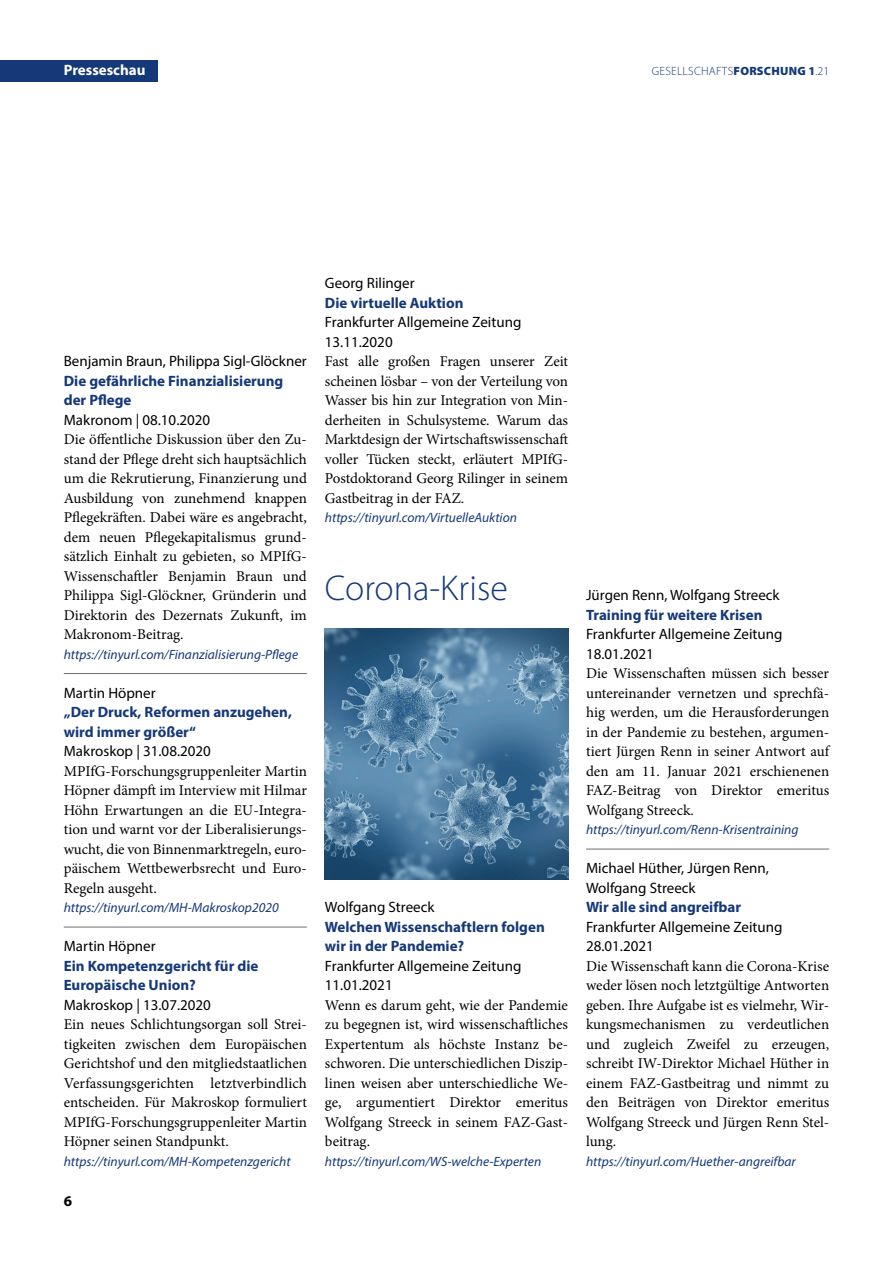
<style>
.page{position:relative;width:893px;height:1263px;background:#fff}
.page>*{position:absolute;margin:0;border:0;box-sizing:border-box;transform-origin:0 0}
.t1{font:300 36px "Myriad Pro";color:#153878}
.t2{font:15px/19.5px "Minion Pro";letter-spacing:-.005em;color:#000;text-align:justify}
.t3{font:15px/19.5px "Myriad Pro";color:#000}
.t4{font:700 15px/19.5px "Myriad Pro";color:#153878}
.t5{font:700 15px "Myriad Pro";color:#fff}
.t6{font:700 15px "Myriad Pro";color:#000}
.t7{font:italic 13.5px "Myriad Pro";color:#153878}
.t8{font:900 12px "Myriad Pro";letter-spacing:.02em;color:#153878}
.t9{font:300 12px "Myriad Pro";color:#153878}
.s1{font-weight:300}
</style>
<div class="page">
<hr style="left:64px;top:673px;width:243px;height:1px;background:#706f6f">
<hr style="left:64px;top:927px;width:243px;height:1px;background:#706f6f">
<hr style="left:586px;top:849px;width:243px;height:1px;background:#706f6f">
<img style="left:325px;top:629px;width:243px;height:250px">
<div style="left:0;top:60px;width:157px;height:22px;background:#153878"></div>
<p class="t5" style="left:64px;top:60px;width:83px">Presseschau</p>
<p class="t9" style="left:652px;top:64px;width:15px">Gesells</p>
<p class="t8" style="left:694px;top:63px;width:137px"><span class="s1">chafts</span>FORSCHUNG 1<span class="s1">.21</span></p>
<p class="t3" style="left:64px;top:351px;width:245px">Benjamin Braun, Philippa Sigl-Glöckner</p>
<p class="t4" style="left:64px;top:370px;width:221px">Die gefährliche Finanzialisierung der Pflege</p>
<p class="t3" style="left:64px;top:409px;width:148px">Makronom | 08.10.2020</p>
<p class="t2" style="left:64px;top:430px;width:245px">Die öffentliche Diskussion über den Zu&shy;stand der Pflege dreht sich hauptsächlich um die Rekrutierung, Finanzierung und Ausbildung von zunehmend knappen Pflegekräften. Dabei wäre es angebracht, dem neuen Pflegekapitalismus grund&shy;sätzlich Einhalt zu gebieten, so MPIfG-Wissenschaftler Benjamin Braun und Philippa Sigl-Glöckner, Gründerin und Direktorin des Dezernats Zukunft, im Makronom-Beitrag.</p>
<p class="t7" style="left:64px;top:646px;width:236px">https://tinyurl.com/Finanzialisierung-Pflege</p>
<p class="t3" style="left:64px;top:682px;width:93px">Martin Höpner</p>
<p class="t4" style="left:64px;top:702px;width:230px">„Der Druck, Reformen anzugehen, wird immer größer“</p>
<p class="t3" style="left:64px;top:741px;width:149px">Makroskop | 31.08.2020</p>
<p class="t2" style="left:64px;top:761px;width:245px">MPIfG-Forschungsgruppenleiter Martin Höpner dämpft im Interview mit Hilmar Höhn Erwartungen an die EU-Integra&shy;tion und warnt vor der Liberalisierungs&shy;wucht, die von Binnenmarktregeln, euro&shy;päischem Wettbewerbsrecht und Euro-Regeln ausgeht.</p>
<p class="t7" style="left:64px;top:899px;width:216px">https://tinyurl.com/MH-Makroskop2020</p>
<p class="t3" style="left:64px;top:936px;width:93px">Martin Höpner</p>
<p class="t4" style="left:64px;top:955px;width:196px">Ein Kompetenzgericht für die<br>Europäische Union?</p>
<p class="t3" style="left:64px;top:994px;width:149px">Makroskop | 13.07.2020</p>
<p class="t2" style="left:64px;top:1015px;width:245px">Ein neues Schlichtungsorgan soll Strei&shy;tigkeiten zwischen dem Europäischen Gerichtshof und den mitgliedstaatlichen Verfassungsgerichten letztverbindlich entscheiden. Für Makroskop formuliert MPIfG-Forschungsgruppenleiter Martin Höpner seinen Standpunkt.</p>
<p class="t7" style="left:64px;top:1153px;width:228px">https://tinyurl.com/MH-Kompetenzgericht</p>
<p class="t6" style="left:64px;top:1191px;width:10px">6</p>
<p class="t3" style="left:325px;top:273px;width:91px">Georg Rilinger</p>
<p class="t4" style="left:325px;top:292px;width:140px">Die virtuelle Auktion</p>
<p class="t3" style="left:325px;top:312px;width:198px">Frankfurter Allgemeine Zeitung<br>13.11.2020</p>
<p class="t2" style="left:325px;top:352px;width:245px">Fast alle großen Fragen unserer Zeit scheinen lösbar – von der Verteilung von Wasser bis hin zur Integration von Min&shy;derheiten in Schulsysteme. Warum das Marktdesign der Wirtschaftswissenschaft voller Tücken steckt, erläutert MPIfG-Postdoktorand Georg Rilinger in seinem Gastbeitrag in der FAZ.</p>
<p class="t7" style="left:325px;top:509px;width:193px">https://tinyurl.com/VirtuelleAuktion</p>
<h1 class="t1" style="left:325px;top:566px;width:184px">Corona-Krise</h1>
<p class="t3" style="left:325px;top:897px;width:111px">Wolfgang Streeck</p>
<p class="t4" style="left:325px;top:916px;width:221px">Welchen Wissenschaftlern folgen wir in der Pandemie?</p>
<p class="t3" style="left:325px;top:955px;width:198px">Frankfurter Allgemeine Zeitung<br>11.01.2021</p>
<p class="t2" style="left:325px;top:995px;width:245px">Wenn es darum geht, wie der Pandemie zu begegnen ist, wird wissenschaftliches Expertentum als höchste Instanz be&shy;schworen. Die unterschiedlichen Diszip&shy;linen weisen aber unterschiedliche We&shy;ge, argumentiert Direktor emeritus Wolfgang Streeck in seinem FAZ-Gast&shy;beitrag.</p>
<p class="t7" style="left:325px;top:1153px;width:218px">https://tinyurl.com/WS-welche-Experten</p>
<p class="t3" style="left:586px;top:585px;width:195px">Jürgen Renn, Wolfgang Streeck</p>
<p class="t4" style="left:586px;top:604px;width:178px">Training für weitere Krisen</p>
<p class="t3" style="left:586px;top:624px;width:198px">Frankfurter Allgemeine Zeitung<br>18.01.2021</p>
<p class="t2" style="left:586px;top:664px;width:245px">Die Wissenschaften müssen sich besser untereinander vernetzen und sprechfä&shy;hig werden, um die Herausforderungen in der Pandemie zu bestehen, argumen&shy;tiert Jürgen Renn in seiner Antwort auf den am 11. Januar 2021 erschienenen FAZ-Beitrag von Direktor emeritus Wolfgang Streeck.</p>
<p class="t7" style="left:586px;top:821px;width:214px">https://tinyurl.com/Renn-Krisentraining</p>
<p class="t3" style="left:586px;top:858px;width:184px">Michael Hüther, Jürgen Renn,<br>Wolfgang Streeck</p>
<p class="t4" style="left:586px;top:897px;width:157px">Wir alle sind angreifbar</p>
<p class="t3" style="left:586px;top:916px;width:198px">Frankfurter Allgemeine Zeitung<br>28.01.2021</p>
<p class="t2" style="left:586px;top:956px;width:245px">Die Wissenschaft kann die Corona-Krise weder lösen noch letztgültige Antworten geben. Ihre Aufgabe ist es vielmehr, Wir&shy;kungsmechanismen zu verdeutlichen und zugleich Zweifel zu erzeugen, schreibt IW-Direktor Michael Hüther in einem FAZ-Gastbeitrag und nimmt zu den Beiträgen von Direktor emeritus Wolfgang Streeck und Jürgen Renn Stel&shy;lung.</p>
<p class="t7" style="left:586px;top:1153px;width:211px">https://tinyurl.com/Huether-angreifbar</p>
</div>
